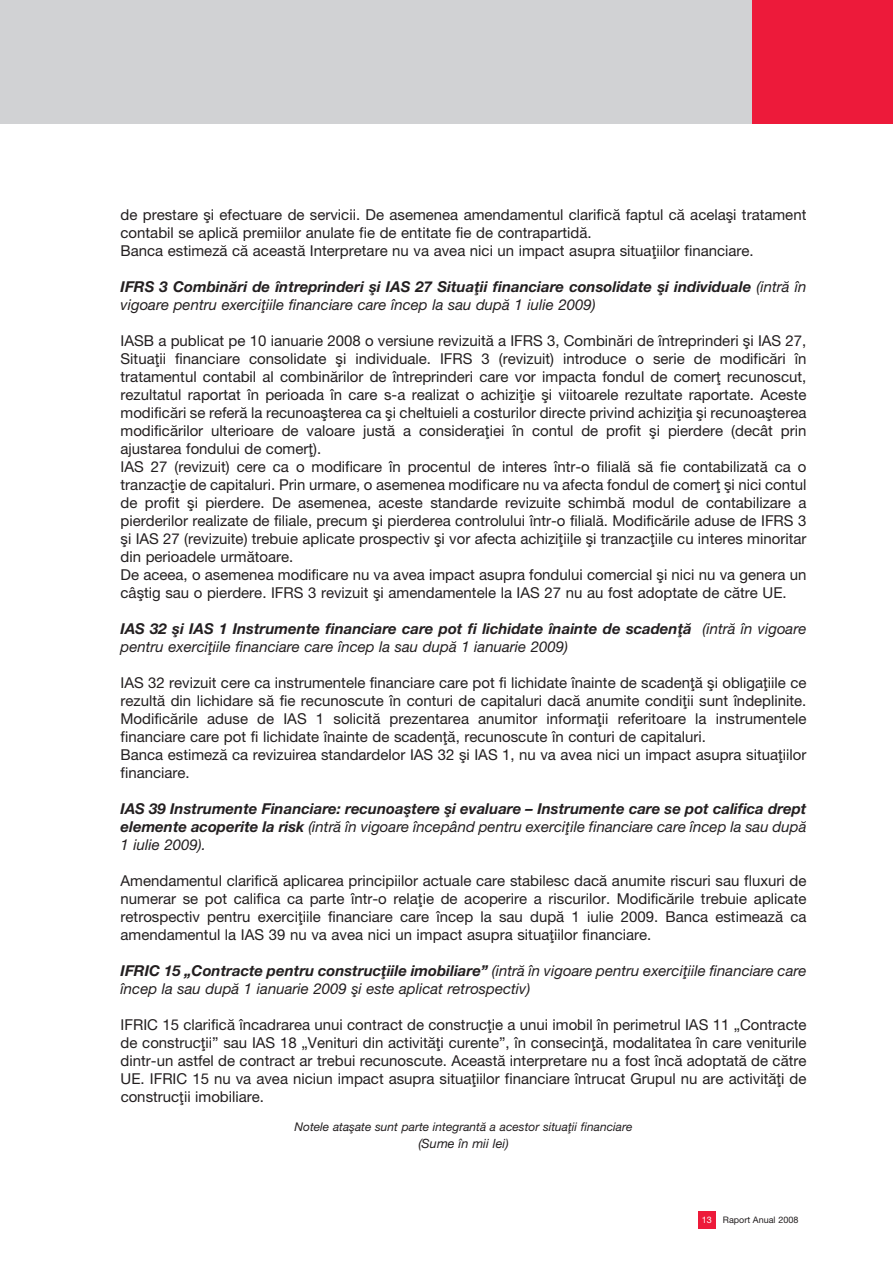
<style>
.page{position:relative;width:893px;height:1263px;background:#fff}
.page>*{position:absolute;margin:0;border:0;box-sizing:border-box;transform-origin:0 0}
.t1{font:15px/18px "Helvetica N";color:#231f20}
.t2{font:italic 700 15px/18px "Helvetica N";color:#231f20}
.t3{font:italic 15px/18px "Helvetica N";color:#231f20}
.t4{font:italic 12.75px "Helvetica N";color:#231f20}
.t5{font:italic 12px "Helvetica N";color:#231f20}
.t6{font:9px "Helvetica N";color:#231f20}
.s1{font-weight:400}
.s2{font-weight:700}
.s3{color:#fff}
</style>
<div class="page">
<div style="left:698px;top:1212px;width:17px;height:17px;background:#ed1a3a"></div>
<div style="left:0;top:0;width:893px;height:123px;background:#d1d2d4"></div>
<div style="left:753px;top:0;width:140px;height:124px;background:#ed1a3a"></div>
<p class="t1" style="left:121px;top:207px;width:687px">de prestare [i efectuare de servicii. De asemenea amendamentul clarific` faptul c` acela[i tratament contabil se aplic` premiilor anulate fie de entitate fie de contrapartid`.<br>Banca estimez` c` aceast` Interpretare nu va avea nici un impact asupra situa]iilor financiare.</p>
<p class="t2" style="left:121px;top:279px;width:687px">IFRS 3 Combin`ri de \ntreprinderi [i IAS 27 Situa]ii financiare consolidate [i individuale <span class="s1">(intr` \n vigoare pentru exerci]iile financiare care \ncep la sau dup` 1 iulie 2009)</span></p>
<p class="t1" style="left:121px;top:333px;width:687px">IASB a publicat pe 10 ianuarie 2008 o versiune revizuit` a IFRS 3, Combin`ri de \ntreprinderi [i IAS 27, Situa]ii financiare consolidate [i individuale. IFRS 3 (revizuit) introduce o serie de modific`ri \n tratamentul contabil al combin`rilor de \ntreprinderi care vor impacta fondul de comer] recunoscut, rezultatul raportat \n perioada \n care s-a realizat o achizi]ie [i viitoarele rezultate raportate. Aceste modific`ri se refer` la recunoa[terea ca [i cheltuieli a costurilor directe privind achizi]ia [i recunoa[terea modific`rilor ulterioare de valoare just` a considera]iei \n contul de profit [i pierdere (decât prin ajustarea fondului de comer]).<br>IAS 27 (revizuit) cere ca o modificare \n procentul de interes \ntr-o filial` s` fie contabilizat` ca o tranzac]ie de capitaluri. Prin urmare, o asemenea modificare nu va afecta fondul de comer] [i nici contul de profit [i pierdere. De asemenea, aceste standarde revizuite schimb` modul de contabilizare a pierderilor realizate de filiale, precum [i pierderea controlului \ntr-o filial`. Modific`rile aduse de IFRS 3 [i IAS 27 (revizuite) trebuie aplicate prospectiv [i vor afecta achizi]iile [i tranzac]iile cu interes minoritar din perioadele urm`toare.<br>De aceea, o asemenea modificare nu va avea impact asupra fondului comercial [i nici nu va genera un câ[tig sau o pierdere. IFRS 3 revizuit [i amendamentele la IAS 27 nu au fost adoptate de c`tre UE.</p>
<p class="t3" style="left:121px;top:621px;width:687px"><span class="s2">IAS 32 [i IAS 1 Instrumente financiare care pot fi lichidate \nainte de scaden]`</span> (intr` \n vigoare pentru exerci]iile financiare care \ncep la sau dup` 1 ianuarie 2009)</p>
<p class="t1" style="left:121px;top:675px;width:687px">IAS 32 revizuit cere ca instrumentele financiare care pot fi lichidate \nainte de scaden]` [i obliga]iile ce rezult` din lichidare s` fie recunoscute \n conturi de capitaluri dac` anumite condi]ii sunt \ndeplinite.<br>Modific`rile aduse de IAS 1 solicit` prezentarea anumitor informa]ii referitoare la instrumentele financiare care pot fi lichidate \nainte de scaden]`, recunoscute \n conturi de capitaluri.<br>Banca estimez` ca revizuirea standardelor IAS 32 [i IAS 1, nu va avea nici un impact asupra situa]iilor financiare.</p>
<p class="t2" style="left:121px;top:801px;width:687px;text-align:justify">IAS 39 Instrumente Financiare: recunoa[tere [i evaluare – Instrumente care se pot califica drept elemente acoperite la risk <span class="s1">(intr` \n vigoare \ncepând pentru exerci]ile financiare care \ncep la sau dup` 1 iulie 2009).</span></p>
<p class="t1" style="left:121px;top:873px;width:687px;text-align:justify">Amendamentul clarific` aplicarea principiilor actuale care stabilesc dac` anumite riscuri sau fluxuri de numerar se pot califica ca parte \ntr-o rela]ie de acoperire a riscurilor. Modific`rile trebuie aplicate retrospectiv pentru exerci]iile financiare care \ncep la sau dup` 1 iulie 2009. Banca estimeaz` ca amendamentul la IAS 39 nu va avea nici un impact asupra situa]iilor financiare.</p>
<p class="t3" style="left:121px;top:963px;width:687px"><span class="s2">IFRIC 15 „Contracte pentru construc]iile imobiliare”</span> (intr` \n vigoare pentru exerci]iile financiare care \ncep la sau dup` 1 ianuarie 2009 [i este aplicat retrospectiv)</p>
<p class="t1" style="left:121px;top:1017px;width:687px;text-align:justify">IFRIC 15 clarific` \ncadrarea unui contract de construc]ie a unui imobil \n perimetrul IAS 11 „Contracte de construc]ii” sau IAS 18 „Venituri din activit`]i curente”, \n consecin]`, modalitatea \n care veniturile dintr-un astfel de contract ar trebui recunoscute. Aceast` interpretare nu a fost \nc` adoptat` de c`tre UE. IFRIC 15 nu va avea niciun impact asupra situa]iilor financiare \ntrucat Grupul nu are activit`]i de construc]ii imobiliare.</p>
<p class="t4" style="left:418px;top:1139px;width:92px">(Sume în mii lei)</p>
<p class="t5" style="left:294px;top:1123px;width:339px">Notele ata[ate sunt parte integrant` a acestor situa]ii financiare</p>
<p class="t6" style="left:702px;top:1217px;width:98px"><span class="s3">13</span> Raport Anual 2008</p>
</div>
